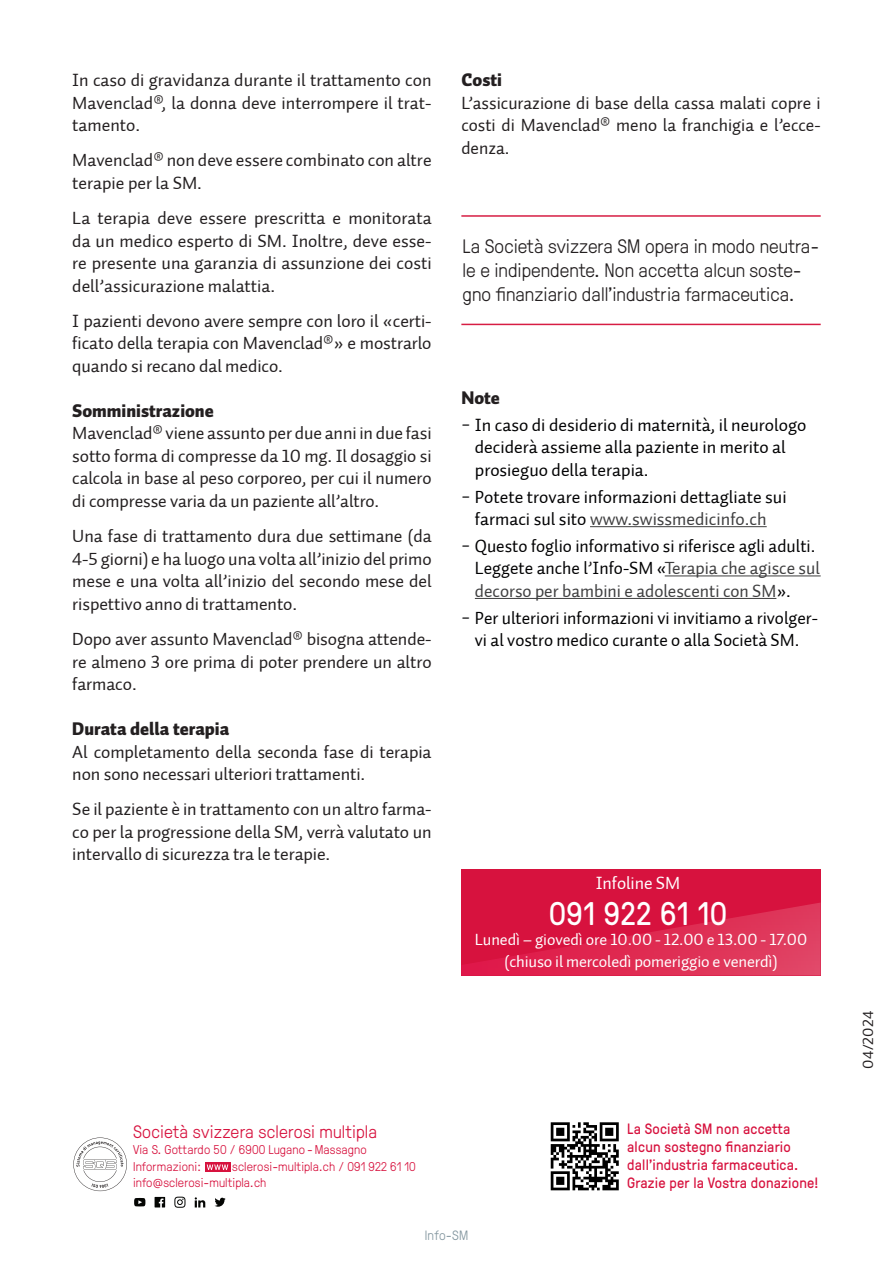
<style>
.page{position:relative;width:893px;height:1263px;background:#fff}
.page>*{position:absolute;margin:0;border:0;box-sizing:border-box;transform-origin:0 0}
.t1{font:32.7px "GT Pressura";letter-spacing:.02em;color:#fff}
.t2{font:300 19.5px/24px "GT Pressura";color:#231f20}
.t3{font:18px/22.5px "Auto 2 Regular LF";letter-spacing:-.005em;color:#231f20;text-align:justify}
.t4{font:18px/22.5px "Auto 2 Regular LF";color:#000002}
.t5{font:18px "Auto 2 Black LF";color:#231f20}
.t6{font:300 18px "GT Pressura";letter-spacing:.01em;color:#d7123e}
.t7{font:18px "Auto 2 Regular LF";letter-spacing:-.005em;color:#fff}
.t8{font:16.5px "Auto 2 Regular LF";letter-spacing:-.01em;color:#fff}
.t9{font:15px/18px "GT Pressura";letter-spacing:.015em;color:#d7123e}
.t10{font:15px "Auto 2 Regular LF";letter-spacing:.015em;color:#231f20}
.t11{font:300 13.5px "GT Pressura";letter-spacing:.015em;color:#83969f}
.t12{font:300 12.75px/16.5px "GT Pressura";letter-spacing:.01em;color:#d7123e}
.s1{color:#3e3e3f}
.s2{color:#231f20}
</style>
<div class="page">
<div style="left:205px;top:1162px;width:25px;height:10px;background:#d7123e"></div>
<svg style="left:207px;top:1164px;width:21px;height:6px"></svg>
<svg style="left:551px;top:1122px;width:68px;height:68px"></svg>
<svg style="left:215px;top:1198px;width:11px;height:9px"></svg>
<svg style="left:195px;top:1197px;width:10px;height:10px"></svg>
<svg style="left:155px;top:1197px;width:10px;height:10px"></svg>
<svg style="left:174px;top:1197px;width:11px;height:11px"></svg>
<svg style="left:134px;top:1198px;width:11px;height:8px"></svg>
<svg style="left:73px;top:1137px;width:54px;height:54px"></svg>
<hr style="left:590px;top:526px;width:177px;height:1px;background:#3e3e3f">
<hr style="left:665px;top:576px;width:156px;height:1px;background:#3e3e3f">
<hr style="left:475px;top:598px;width:301px;height:1px;background:#3e3e3f">
<hr style="left:461px;top:215px;width:360px;height:2px;background:#d71d43">
<hr style="left:461px;top:324px;width:360px;height:1px;background:#d71d43">
<div style="left:461px;top:869px;width:359px;height:106px;background:#d7123e"></div>
<svg style="left:462px;top:902px;width:359px;height:73px"></svg>
<p class="t3" style="left:72px;top:69px;width:361px">In caso di gravidanza durante il trattamento con Mavenclad®, la donna deve interrompere il trat&shy;tamento.</p>
<p class="t3" style="left:72px;top:149px;width:361px">Mavenclad® non deve essere combinato con altre terapie per la SM.</p>
<p class="t3" style="left:72px;top:207px;width:361px">La terapia deve essere prescritta e monitorata da un medico esperto di SM. Inoltre, deve esse&shy;re presente una garanzia di assunzione dei costi dell’assicurazione malattia.</p>
<p class="t3" style="left:72px;top:310px;width:361px">I pazienti devono avere sempre con loro il «certi&shy;ficato della terapia con Mavenclad®» e mostrarlo quando si recano dal medico.</p>
<p class="t5" style="left:72px;top:399px;width:143px">Somministrazione</p>
<p class="t3" style="left:72px;top:422px;width:361px">Mavenclad® viene assunto per due anni in due fasi sotto forma di compresse da 10 mg. Il dosaggio si calcola in base al peso corporeo, per cui il numero di compresse varia da un paziente all’altro.</p>
<p class="t3" style="left:72px;top:525px;width:361px">Una fase di trattamento dura due settimane (da 4-5 giorni) e ha luogo una volta all’inizio del primo mese e una volta all’inizio del secondo mese del rispettivo anno di trattamento.</p>
<p class="t3" style="left:72px;top:628px;width:361px">Dopo aver assunto Mavenclad® bisogna attende&shy;re almeno 3 ore prima di poter prendere un altro farmaco.</p>
<p class="t5" style="left:72px;top:717px;width:158px">Durata della terapia</p>
<p class="t3" style="left:72px;top:740px;width:361px">Al completamento della seconda fase di terapia non sono necessari ulteriori trattamenti.</p>
<p class="t3" style="left:72px;top:798px;width:361px">Se il paziente è in trattamento con un altro farma&shy;co per la progressione della SM, verrà valutato un intervallo di sicurezza tra le terapie.</p>
<p class="t5" style="left:461px;top:68px;width:42px">Costi</p>
<p class="t3" style="left:461px;top:92px;width:361px">L’assicurazione di base della cassa malati copre i costi di Mavenclad® meno la franchigia e l’ecce&shy;denza.</p>
<p class="t2" style="left:463px;top:233px;width:358px">La Società svizzera SM opera in modo neutra&shy;le e indipendente. Non accetta alcun soste&shy;gno finanziario dall’industria farmaceutica.</p>
<p class="t5" style="left:461px;top:386px;width:40px">Note</p>
<p class="t4" style="left:475px;top:414px;width:333px;text-indent:-14px">− In caso di desiderio di maternità, il neurologo deciderà assieme alla paziente in merito al prosieguo della terapia.</p>
<p class="t4" style="left:461px;top:485px;width:327px;text-align:center">− Potete trovare informazioni dettagliate sui farmaci sul sito <span class="s1">www.swissmedicinfo.ch</span></p>
<p class="t4" style="left:475px;top:535px;width:346px;text-indent:-13px">− Questo foglio informativo si riferisce agli adulti.<br>Leggete anche l<span class="s2">’</span>Info-SM «<span class="s1">Terapia che agisce sul decorso per bambini e adolescenti con SM</span>».</p>
<p class="t4" style="left:461px;top:606px;width:358px;text-align:center">− Per ulteriori informazioni vi invitiamo a rivolger&shy;vi al vostro medico curante o alla Società SM.</p>
<p class="t7" style="left:596px;top:871px;width:86px">Infoline SM</p>
<p class="t1" style="left:549px;top:890px;width:179px">091 922 61 10</p>
<p class="t8" style="left:475px;top:929px;width:334px">Lunedì – giovedì ore 10.00 - 12.00 e 13.00 - 17.00</p>
<p class="t8" style="left:504px;top:951px;width:275px">(chiuso il mercoledì pomeriggio e venerdì)</p>
<p class="t6" style="left:133px;top:1118px;width:246px">Società svizzera sclerosi multipla</p>
<p class="t12" style="left:133px;top:1140px;width:235px">Via S. Gottardo 50 / 6900 Lugano -Massagno<br>Informazioni:</p>
<p class="t12" style="left:133px;top:1157px;width:284px;text-indent:99px">sclerosi-multipla.ch / 091 922 61 10 info@sclerosi-multipla.ch</p>
<p class="t9" style="left:627px;top:1119px;width:193px">La Società SM non accetta alcun sostegno finanziario dall’industria farmaceutica.<br>Grazie per la Vostra donazione!</p>
<p class="t11" style="left:425px;top:1226px;width:45px">Info-SM</p>
<p class="t10" style="left:859px;top:1069px;width:59px;rotate:-90deg">04/2024</p>
</div>
